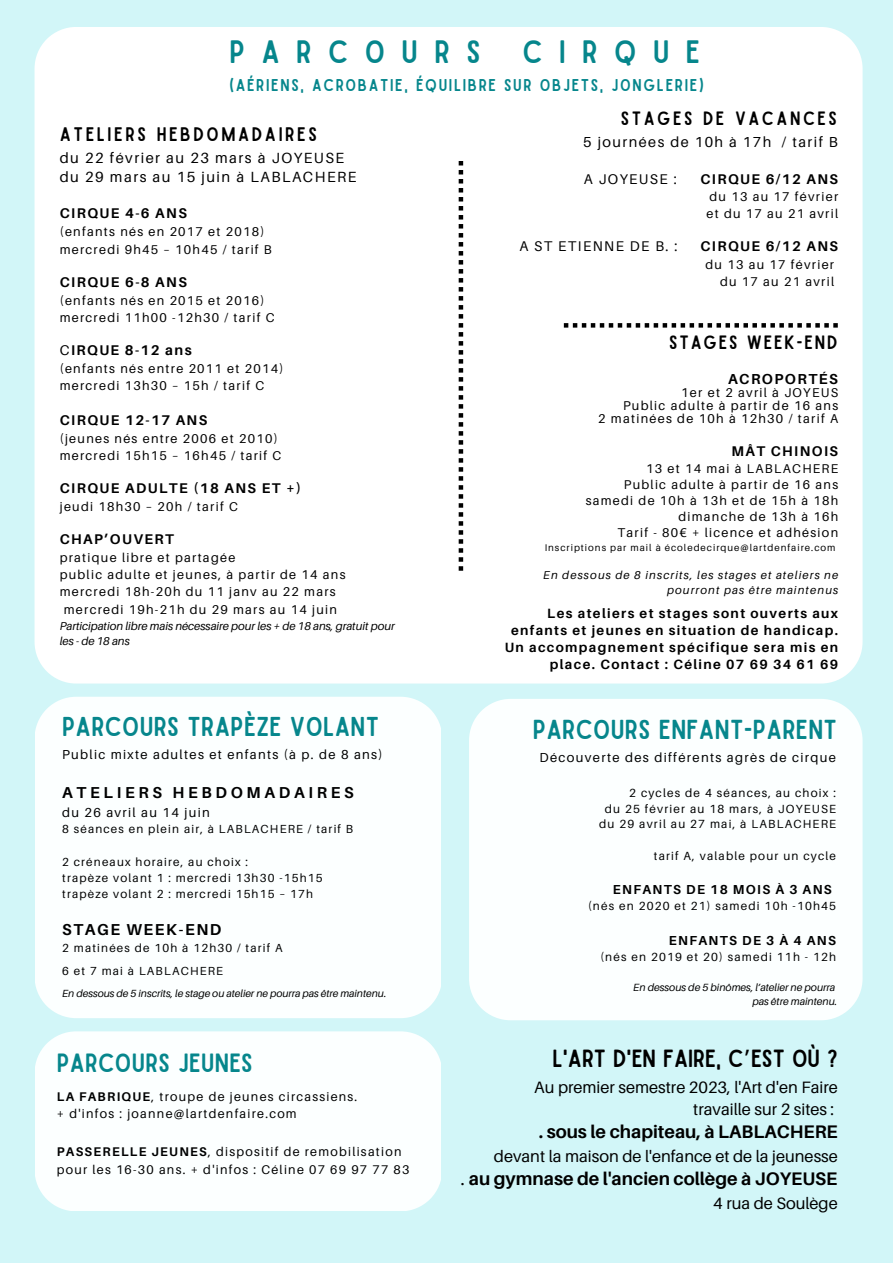
<style>
.page{position:relative;width:893px;height:1264px;background:#fff}
.page>*{position:absolute;margin:0;border:0;box-sizing:border-box;transform-origin:0 0}
.t1{font:30.9px "Sailors";letter-spacing:.53em;color:#06868c}
.t2{font:26.25px "Sailors";letter-spacing:.015em;color:#06868c}
.t3{font:26.1px "Sailors";letter-spacing:.015em;color:#06868c}
.t4{font:25.2px "Sailors";letter-spacing:.015em;color:#06868c}
.t5{font:23.7px "Sailors";color:#000}
.t6{font:18.75px "Sailors";letter-spacing:.135em;color:#000}
.t7{font:18.45px "Sailors";letter-spacing:.135em;color:#000}
.t8{font:18.45px "Sailors";letter-spacing:.1em;color:#000}
.t9{font:700 18.15px "Aileron";color:#000}
.t10{font:16.5px/22.2px "Aileron";color:#000;text-align:right}
.t11{font:16.35px "Sailors";letter-spacing:.1em;color:#06868c}
.t12{font:700 15.75px "Aileron";letter-spacing:.23em;color:#000}
.t13{font:700 15.75px "Aileron";letter-spacing:.1em;color:#000}
.t14{font:14.7px/20px "Aileron";letter-spacing:.1em;color:#000}
.t15{font:14.55px "Aileron";letter-spacing:.1em;color:#000}
.t16{font:700 14.4px "Aileron";letter-spacing:.1em;color:#000}
.t17{font:700 14.1px "Aileron";letter-spacing:.1em;color:#000}
.t18{font:14.1px "Aileron";letter-spacing:.1em;color:#000}
.t19{font:700 13.35px/17px "Aileron";letter-spacing:.1em;color:#000;text-align:right}
.t20{font:13.05px "Aileron";letter-spacing:.1em;color:#000}
.t21{font:700 13.05px "Aileron";letter-spacing:.1em;color:#000}
.t22{font:12.75px/16.2px "Aileron";letter-spacing:.1em;color:#000}
.t23{font:12.6px/17.5px "Aileron";letter-spacing:.1em;color:#000}
.t24{font:11.85px/15.6px "Aileron";letter-spacing:.1em;color:#000;text-align:right}
.t25{font:11.7px/16.2px "Aileron";letter-spacing:.1em;color:#000}
.t26{font:italic 11.4px/15.1px "Aileron";color:#000}
.t27{font:italic 11.4px/15.3px "Aileron";letter-spacing:.1em;color:#000;text-align:right}
.t28{font:italic 10.5px/14px "Aileron";color:#000;text-align:right}
.t29{font:italic 10.35px "Aileron";color:#000}
.t30{font:9.75px "Aileron";letter-spacing:.1em;color:#000}
.s1{font-weight:400}
.s2{font-weight:700}
.s3{font-family:"Noto Sans Gurmukhi"}
</style>
<div class="page">
<div style="left:0;top:0;width:892px;height:1262px;background:#d2f6f8"></div>
<div style="left:35px;top:27px;width:827px;height:656px;background:#fff"></div>
<div style="left:469px;top:699px;width:393px;height:321px;background:#fcffff"></div>
<div style="left:35px;top:696px;width:405px;height:322px;background:#fcffff"></div>
<div style="left:35px;top:1031px;width:405px;height:180px;background:#fcffff"></div>
<svg style="left:458px;top:161px;width:5px;height:409px;background:#8f8f8f"></svg>
<svg style="left:564px;top:323px;width:273px;height:4px"></svg>
<h1 class="t1" style="left:229px;top:41px;width:252px">PARCOURS</h1>
<h1 class="t1" style="left:522px;top:41px;width:179px">CIRQUE</h1>
<p class="t11" style="left:229px;top:79px;width:476px">(AÉRIENS, ACROBATIE, ÉQUILIBRE SUR OBJETS, JONGLERIE)</p>
<h3 class="t6" style="left:60px;top:127px;width:259px">ATELIERS HEBDOMADAIRES</h3>
<p class="t14" style="left:60px;top:147px;width:298px">du 22 février au 23 mars à JOYEUSE du 29 mars au 15 juin à LABLACHERE</p>
<p class="t17" style="left:60px;top:205px;width:129px">CIRQUE 4-6 ANS</p>
<p class="t22" style="left:60px;top:223px;width:214px;line-height:17.1px">(enfants nés en 2017 et 2018) mercredi 9h45 – 10h45 / tarif B</p>
<p class="t17" style="left:60px;top:273px;width:129px">CIRQUE 6-8 ANS</p>
<p class="t22" style="left:60px;top:291px;width:216px;line-height:17.1px">(enfants nés en 2015 et 2016) mercredi 11h00 -12h30 / tarif C</p>
<p class="t17" style="left:60px;top:341px;width:133px"><span class="s1">C</span>IRQUE 8-12 ans</p>
<p class="t22" style="left:60px;top:359px;width:225px;line-height:17.1px">(enfants nés entre 2011 et 2014) mercredi 13h30 – 15h / tarif C</p>
<p class="t17" style="left:60px;top:411px;width:149px">CIRQUE 12-17 ANS</p>
<p class="t22" style="left:60px;top:429px;width:223px;line-height:17.1px">(jeunes nés entre 2006 et 2010) mercredi 15h15 – 16h45 / tarif C</p>
<p class="t17" style="left:60px;top:479px;width:243px">CIRQUE ADULTE (18 ANS ET +)</p>
<p class="t22" style="left:60px;top:498px;width:180px">jeudi 18h30 – 20h / tarif C</p>
<p class="t17" style="left:60px;top:530px;width:116px">CHAP’OUVERT</p>
<p class="t22" style="left:60px;top:549px;width:177px">pratique libre et partagée</p>
<p class="t22" style="left:60px;top:566px;width:287px">public adulte et jeunes, à partir de 14 ans</p>
<p class="t22" style="left:60px;top:583px;width:277px">mercredi 18h-20h du 11 janv au 22 mars</p>
<p class="t22" style="left:64px;top:600px;width:275px">mercredi 19h-21h du 29 mars au 14 juin</p>
<p class="t26" style="left:60px;top:618px;width:336px">Participation libre mais nécessaire pour les + de 18 ans, gratuit pour les - de 18 ans</p>
<h3 class="t3" style="left:62px;top:716px;width:318px">PARCOURS TRAPÈZE VOLANT</h3>
<p class="t20" style="left:62px;top:746px;width:322px">Public mixte adultes et enfants (à p. de 8 ans)</p>
<p class="t12" style="left:62px;top:782px;width:293px">ATELIERS HEBDOMADAIRES</p>
<p class="t20" style="left:62px;top:804px;width:149px">du 26 avril au 14 juin</p>
<p class="t25" style="left:62px;top:820px;width:292px">8 séances en plein air, à LABLACHERE / tarif B</p>
<p class="t25" style="left:62px;top:853px;width:262px">2 créneaux horaire, au choix :<br>trapèze volant 1 : mercredi 13h30 -15h15 trapèze volant 2 : mercredi 15h15 – 17h</p>
<p class="t13" style="left:62px;top:919px;width:161px">STAGE WEEK-END</p>
<p class="t25" style="left:62px;top:936px;width:222px;line-height:23.1px">2 matinées de 10h à 12h30 / tarif A<br>6 et 7 mai à LABLACHERE</p>
<p class="t29" style="left:62px;top:986px;width:326px">En dessous de 5 inscrits, le stage ou atelier ne pourra pas être maintenu.</p>
<h3 class="t4" style="left:57px;top:1053px;width:197px">PARCOURS JEUNES</h3>
<p class="t23" style="left:57px;top:1087px;width:302px"><span class="s2">LA FABRIQUE</span>, troupe de jeunes circassiens. + d'infos : joanne@lartdenfaire.com</p>
<p class="t23" style="left:57px;top:1142px;width:354px"><span class="s2">PASSERELLE JEUNES</span>, dispositif de remobilisation pour les 16-30 ans. + d'infos : Céline 07 69 97 77 83</p>
<h3 class="t7" style="left:620px;top:112px;width:218px">STAGES DE VACANCES</h3>
<p class="t15" style="left:583px;top:133px;width:256px">5 journées de 10h à 17h / tarif B</p>
<p class="t18" style="left:584px;top:170px;width:94px">A JOYEUSE :</p>
<p class="t17" style="left:700px;top:170px;width:139px">CIRQUE 6/12 ANS</p>
<p class="t22" style="left:706px;top:188px;width:133px;line-height:17px">du 13 au 17 février et du 17 au 21 avril</p>
<p class="t18" style="left:519px;top:237px;width:160px">A ST ETIENNE DE B. :</p>
<p class="t17" style="left:700px;top:237px;width:139px">CIRQUE 6/12 ANS</p>
<p class="t22" style="left:705px;top:255px;width:130px;line-height:17px;text-align:right">du 13 au 17 février du 17 au 21 avril</p>
<h3 class="t8" style="left:669px;top:335px;width:170px">STAGES WEEK-END</h3>
<p class="t16" style="left:728px;top:369px;width:111px">ACROPORTÉS</p>
<p class="t22" style="left:598px;top:386px;width:241px;line-height:12.9px;text-align:right">1er et 2 avril à JOYEUS<br>Public adulte à partir de 16 ans<br>2 matinées de 10h à 12h30 / tarif A</p>
<p class="t17" style="left:731px;top:442px;width:108px">MÂT CHINOIS</p>
<p class="t22" style="left:585px;top:459px;width:254px;text-align:right">13 et 14 mai à LABLACHERE<br>Public adulte à partir de 16 ans samedi de 10h à 13h et de 15h à 18h dimanche de 13h à 16h<br>Tarif - 80€ + licence et adhésion</p>
<p class="t30" style="left:544px;top:541px;width:292px">Inscriptions par mail à écoledecirque@lartdenfaire.com</p>
<p class="t27" style="left:543px;top:566px;width:296px">En dessous de 8 inscrits, les stages et ateliers ne pourront pas être maintenus</p>
<p class="t19" style="left:504px;top:604px;width:335px">Les ateliers et stages sont ouverts aux enfants et jeunes en situation de handicap.<br>Un accompagnement spécifique sera mis en place. Contact : Céline 07 69 34 61 69</p>
<h2 class="t2" style="left:533px;top:719px;width:305px">PARCOURS ENFANT-PARENT</h2>
<p class="t20" style="left:539px;top:749px;width:298px">Découverte des différents agrès de cirque</p>
<p class="t24" style="left:599px;top:784px;width:238px">2 cycles de 4 séances, au choix :<br>du 25 février au 18 mars, à JOYEUSE du 29 avril au 27 mai, à LABLACHERE</p>
<p class="t24" style="left:653px;top:847px;width:184px">tarif A, valable pour un cycle</p>
<p class="t21" style="left:613px;top:881px;width:220px">ENFANTS DE 18 MOIS À 3 ANS</p>
<p class="t24" style="left:588px;top:897px;width:249px">(nés en 2020 et 21) samedi 10h -10h45</p>
<p class="t21" style="left:669px;top:932px;width:168px">ENFANTS DE 3 À 4 ANS</p>
<p class="t24" style="left:600px;top:948px;width:237px">(nés en 2019 et 20) samedi 11h - 12h</p>
<p class="t28" style="left:633px;top:980px;width:205px">En dessous de 5 binômes, l’atelier ne pourra pas être maintenu.</p>
<h3 class="t5" style="left:552px;top:1049px;width:287px">L'ART D'EN FAIRE, C<span class="s3">’</span>EST OÙ ?</h3>
<p class="t10" style="left:534px;top:1075px;width:305px">Au premier semestre 2023, l'Art d'en Faire travaille sur 2 sites :</p>
<h3 class="t9" style="left:538px;top:1120px;width:300px">. sous le chapiteau, à LABLACHERE</h3>
<p class="t10" style="left:494px;top:1144px;width:345px">devant la maison de l'enfance et de la jeunesse</p>
<h3 class="t9" style="left:461px;top:1167px;width:378px"><span class="s1">.</span> au gymnase de l'ancien collège à JOYEUSE</h3>
<p class="t10" style="left:713px;top:1191px;width:126px">4 rua de Soulège</p>
</div>
